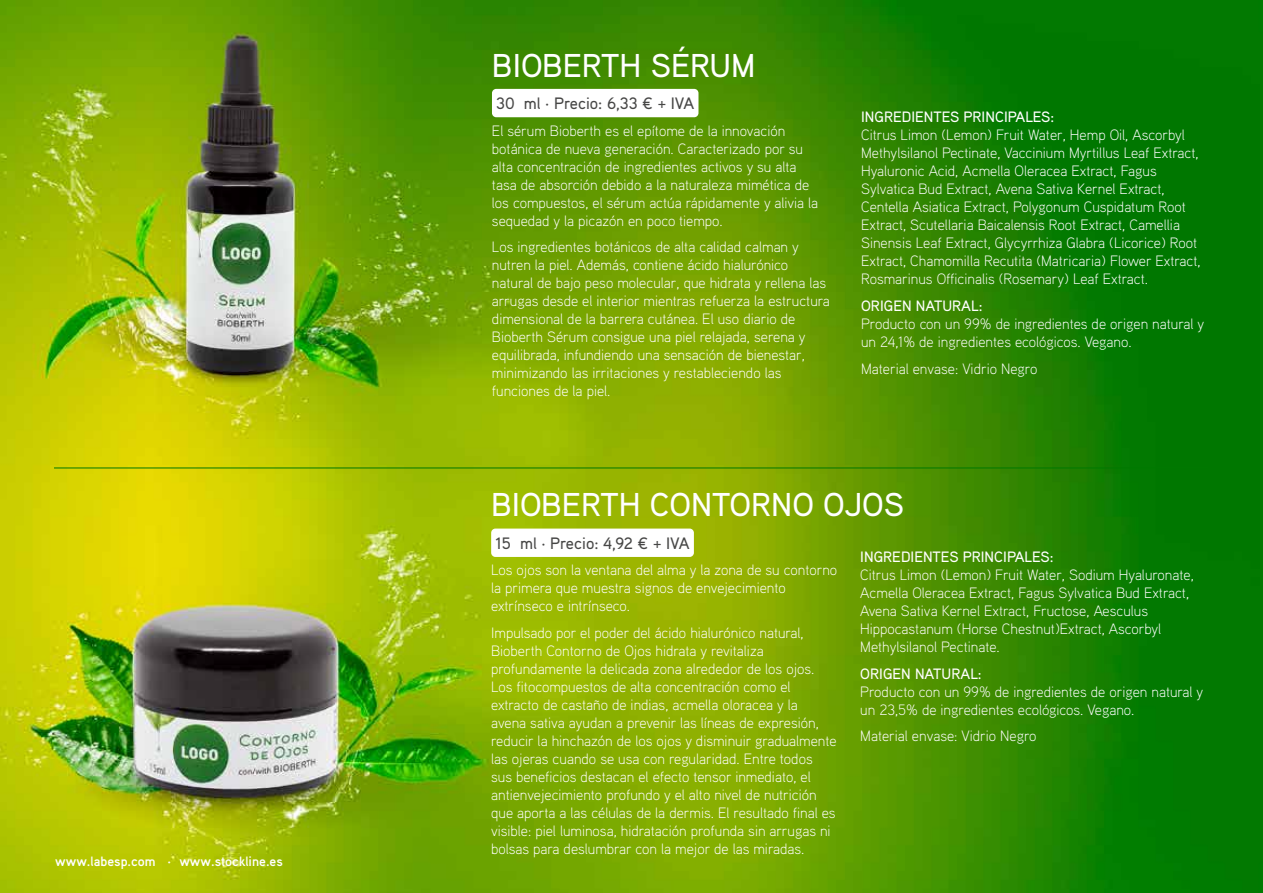
<style>
.page{position:relative;width:1263px;height:893px;background:#fff}
.page>*{position:absolute;margin:0;border:0;box-sizing:border-box;transform-origin:0 0}
.t1{font:500 33px "Aaux Pro";color:#fff}
.t2{font:500 16.5px "Aaux Pro";color:#474746}
.t3{font:300 15px/18px "Aaux Pro";color:#fff}
.t4{font:500 15px "Aaux Pro";color:#fff}
.t5{font:700 13.5px "Aaux Pro";color:#fff}
</style>
<div class="page">
<img style="left:0;top:0;width:1263px;height:893px">
<div style="left:492px;top:89px;width:206px;height:28px;background:#fff;border-radius:4px"></div>
<div style="left:491px;top:529px;width:203px;height:28px;background:#fff;border-radius:4px"></div>
<hr style="left:54px;top:468px;width:1154px;height:1px;background:#007900">
<p class="t5" style="left:55px;top:853px;width:229px">www.labesp.com · www.stockline.es</p>
<h1 class="t1" style="left:492px;top:44px;width:265px">BIOBERTH SÉRUM</h1>
<p class="t2" style="left:496px;top:93px;width:199px">30 ml · Precio: 6,33 ¤ + IVA</p>
<p class="t3" style="left:492px;top:121px;width:328px">El sérum Bioberth es el epítome de la innovación botánica de nueva generación. Caracterizado por su alta concentración de ingredientes activos y su alta tasa de absorción debido a la naturaleza mimética de los compuestos, el sérum actúa rápidamente y alivia la sequedad y la picazón en poco tiempo.</p>
<p class="t3" style="left:492px;top:238px;width:339px">Los ingredientes botánicos de alta calidad calman y nutren la piel. Además, contiene ácido hialurónico natural de bajo peso molecular, que hidrata y rellena las arrugas desde el interior mientras refuerza la estructura dimensional de la barrera cutánea. El uso diario de Bioberth Sérum consigue una piel relajada, serena y equilibrada, infundiendo una sensación de bienestar, minimizando las irritaciones y restableciendo las funciones de la piel.</p>
<p class="t4" style="left:861px;top:108px;width:195px">INGREDIENTES PRINCIPALES:</p>
<p class="t3" style="left:861px;top:126px;width:341px">Citrus Limon (Lemon) Fruit Water, Hemp Oil, Ascorbyl Methylsilanol Pectinate, Vaccinium Myrtillus Leaf Extract, Hyaluronic Acid, Acmella Oleracea Extract, Fagus Sylvatica Bud Extract, Avena Sativa Kernel Extract, Centella Asiatica Extract, Polygonum Cuspidatum Root Extract, Scutellaria Baicalensis Root Extract, Camellia Sinensis Leaf Extract, Glycyrrhiza Glabra (Licorice) Root Extract, Chamomilla Recutita (Matricaria) Flower Extract, Rosmarinus Officinalis (Rosemary) Leaf Extract.</p>
<p class="t4" style="left:861px;top:296px;width:123px">ORIGEN NATURAL:</p>
<p class="t3" style="left:861px;top:314px;width:344px">Producto con un 99% de ingredientes de origen natural y un 24,1% de ingredientes ecológicos. Vegano.</p>
<p class="t3" style="left:861px;top:359px;width:178px">Material envase: Vidrio Negro</p>
<h1 class="t1" style="left:491px;top:484px;width:415px">BIOBERTH CONTORNO OJOS</h1>
<p class="t2" style="left:495px;top:533px;width:196px">15 ml · Precio: 4,92 ¤ + IVA</p>
<p class="t3" style="left:491px;top:561px;width:348px">Los ojos son la ventana del alma y la zona de su contorno la primera que muestra signos de envejecimiento extrínseco e intrínseco.</p>
<p class="t3" style="left:491px;top:623px;width:347px">Impulsado por el poder del ácido hialurónico natural, Bioberth Contorno de Ojos hidrata y revitaliza profundamente la delicada zona alrededor de los ojos.<br>Los fitocompuestos de alta concentración como el extracto de castaño de indias, acmella oloracea y la<br>avena sativa ayudan a prevenir las líneas de expresión, reducir la hinchazón de los ojos y disminuir gradualmente las ojeras cuando se usa con regularidad. Entre todos sus beneficios destacan el efecto tensor inmediato, el antienvejecimiento profundo y el alto nivel de nutrición que aporta a las células de la dermis. El resultado final es visible: piel luminosa, hidratación profunda sin arrugas ni bolsas para deslumbrar con la mejor de las miradas.</p>
<p class="t4" style="left:860px;top:547px;width:195px">INGREDIENTES PRINCIPALES:</p>
<p class="t3" style="left:860px;top:565px;width:335px">Citrus Limon (Lemon) Fruit Water, Sodium Hyaluronate, Acmella Oleracea Extract, Fagus Sylvatica Bud Extract, Avena Sativa Kernel Extract, Fructose, Aesculus Hippocastanum (Horse Chestnut)Extract, Ascorbyl Methylsilanol Pectinate.</p>
<p class="t4" style="left:860px;top:664px;width:123px">ORIGEN NATURAL:</p>
<p class="t3" style="left:860px;top:682px;width:344px">Producto con un 99% de ingredientes de origen natural y un 23,5% de ingredientes ecológicos. Vegano.</p>
<p class="t3" style="left:860px;top:726px;width:178px">Material envase: Vidrio Negro</p>
</div>
